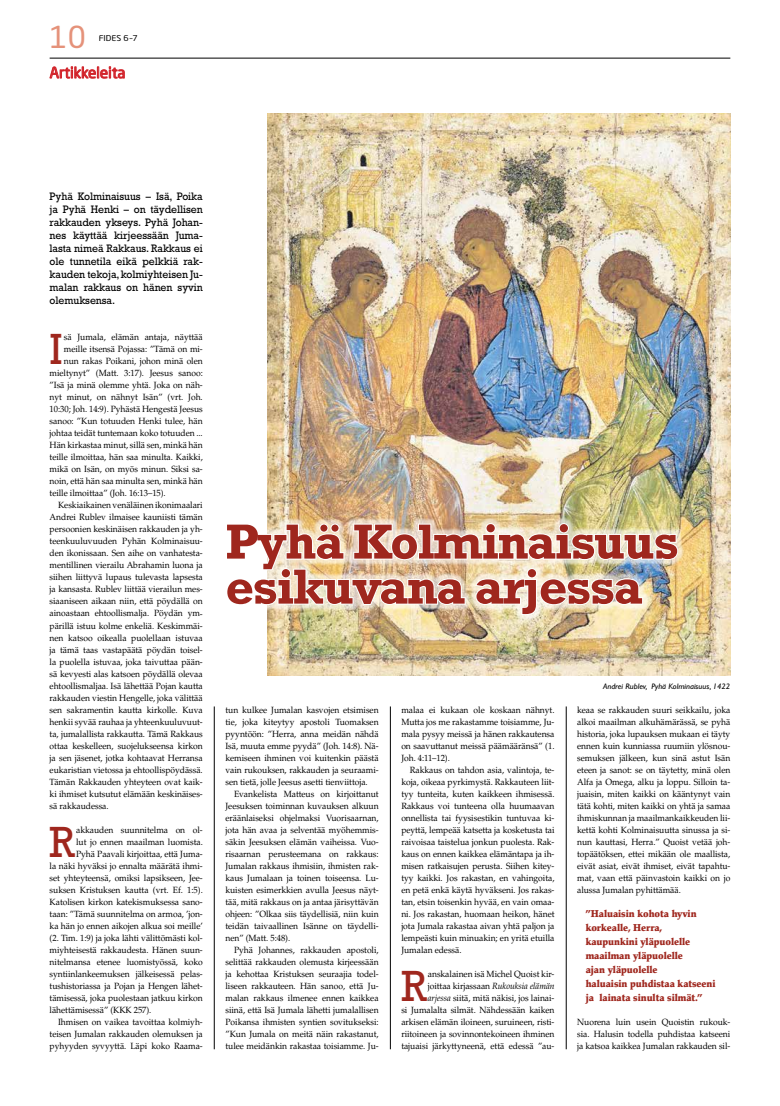
<style>
.page{position:relative;width:780px;height:1106px;background:#fff}
.page>*{position:absolute;margin:0;border:0;box-sizing:border-box;transform-origin:0 0}
.t1{font:700 50px/45px "Rockwell Std";letter-spacing:-.035em;color:#9f271e}
.t2{font:44.3px "Rockwell Std";color:#9f271e;scale:.95 1}
.t3{font:30px "Neo Sans Std";color:#e5927a}
.t4{font:15px "Neo Sans Std";color:#d2232a}
.t5{font:11px/13px "Rockwell Std";letter-spacing:-.005em;color:#000;text-align:justify;scale:.95 1}
.t6{font:900 10px/14px "Palatino LT Std";letter-spacing:-.01em;color:#9f271e;scale:.95 1}
.t7{font:9px/12px "Palatino LT Std";letter-spacing:-.005em;color:#000;text-align:justify;scale:.95 1}
.t8{font:italic 8px "Gill Sans Std";color:#000;scale:1.05 1}
.t9{font:8px "Neo Sans Std";color:#000;scale:1.1 1}
.s1{font-style:italic}
</style>
<div class="page">
<hr style="left:50px;top:58px;width:680px;height:1px;background:#000">
<svg style="left:50px;top:66px;width:75px;height:13px"></svg>
<hr style="left:214px;top:706px;width:1px;height:343px;background:#000">
<hr style="left:566px;top:706px;width:1px;height:343px;background:#000">
<hr style="left:390px;top:706px;width:1px;height:343px;background:#000">
<img style="left:267px;top:113px;width:463px;height:562px">
<div style="left:219px;top:516px;width:466px;height:105px;background:#fff;opacity:.59"></div>
<img style="left:225px;top:522px;width:454px;height:94px">
<h3 class="t3" style="left:50px;top:19px;width:38px">10</h3>
<p class="t9" style="left:99px;top:34px;width:37px">FIDES 6–7</p>
<h3 class="t4" style="left:50px;top:63px;width:77px">Artikkeleita</h3>
<p class="t5" style="left:50px;top:190px;width:163px">Pyhä Kolminaisuus – Isä, Poika ja Pyhä Henki – on täydellisen rakkauden ykseys. Pyhä Johan&shy;nes käyttää kirjeessään Juma&shy;lasta nimeä Rakkaus. Rakkaus ei ole tunnetila eikä pelkkiä rak&shy;kauden tekoja, kolmiyhteisen Ju&shy;malan rakkaus on hänen syvin olemuksensa.</p>
<h2 class="t2" style="left:50px;top:324px;width:15px">I</h2>
<p class="t7" style="left:64px;top:331px;width:148px">sä Jumala, elämän antaja, näyttää</p>
<p class="t7" style="left:64px;top:343px;width:148px">meille itsensä Pojassa: ”Tämä on mi-</p>
<p class="t7" style="left:64px;top:355px;width:148px">nun rakas Poikani, johon minä olen</p>
<p class="t7" style="left:50px;top:367px;width:163px">mieltynyt” (Matt. 3:17). Jeesus sanoo:</p>
<p class="t7" style="left:50px;top:379px;width:163px">”Isä ja minä olemme yhtä. Joka on näh-</p>
<p class="t7" style="left:50px;top:391px;width:163px">nyt minut, on nähnyt Isän” (vrt. Joh.</p>
<p class="t7" style="left:50px;top:403px;width:163px">10:30; Joh. 14:9). Pyhästä Hengestä Jeesus</p>
<p class="t7" style="left:50px;top:415px;width:163px">sanoo: ”Kun totuuden Henki tulee, hän</p>
<p class="t7" style="left:50px;top:427px;width:163px">johtaa teidät tuntemaan koko totuuden ...</p>
<p class="t7" style="left:50px;top:439px;width:163px">Hän kirkastaa minut, sillä sen, minkä hän</p>
<p class="t7" style="left:50px;top:451px;width:163px">teille ilmoittaa, hän saa minulta. Kaikki,</p>
<p class="t7" style="left:50px;top:463px;width:163px">mikä on Isän, on myös minun. Siksi sa-</p>
<p class="t7" style="left:50px;top:475px;width:163px">noin, että hän saa minulta sen, minkä hän</p>
<p class="t7" style="left:50px;top:487px;width:124px">teille ilmoittaa” (Joh. 16:13–15).</p>
<p class="t7" style="left:58px;top:499px;width:154px">Keskiaikainen venäläinen ikonimaalari</p>
<p class="t7" style="left:50px;top:511px;width:163px">Andrei Rublev ilmaisee kauniisti tämän</p>
<p class="t7" style="left:50px;top:523px;width:163px">persoonien keskinäisen rakkauden ja yh-</p>
<p class="t7" style="left:50px;top:535px;width:163px">teenkuuluvuuden Pyhän Kolminaisuu-</p>
<p class="t7" style="left:50px;top:547px;width:163px">den ikonissaan. Sen aihe on vanhatesta-</p>
<p class="t7" style="left:50px;top:559px;width:163px">mentillinen vierailu Abrahamin luona ja</p>
<p class="t7" style="left:50px;top:571px;width:163px">siihen liittyvä lupaus tulevasta lapsesta</p>
<p class="t7" style="left:50px;top:583px;width:163px">ja kansasta. Rublev liittää vierailun mes-</p>
<p class="t7" style="left:50px;top:595px;width:163px">siaaniseen aikaan niin, että pöydällä on</p>
<p class="t7" style="left:50px;top:607px;width:163px">ainoastaan ehtoollismalja. Pöydän ym-</p>
<p class="t7" style="left:50px;top:619px;width:163px">pärillä istuu kolme enkeliä. Keskimmäi-</p>
<p class="t7" style="left:50px;top:631px;width:163px">nen katsoo oikealla puolellaan istuvaa</p>
<p class="t7" style="left:50px;top:643px;width:163px">ja tämä taas vastapäätä pöydän toisel-</p>
<p class="t7" style="left:50px;top:655px;width:163px">la puolella istuvaa, joka taivuttaa pään-</p>
<p class="t7" style="left:50px;top:667px;width:163px">sä kevyesti alas katsoen pöydällä olevaa</p>
<p class="t7" style="left:50px;top:679px;width:163px">ehtoollismaljaa. Isä lähettää Pojan kautta</p>
<p class="t7" style="left:50px;top:691px;width:163px">rakkauden viestin Hengelle, joka välittää</p>
<p class="t7" style="left:50px;top:703px;width:163px">sen sakramentin kautta kirkolle. Kuva</p>
<p class="t7" style="left:50px;top:715px;width:163px">henkii syvää rauhaa ja yhteenkuuluvuut-</p>
<p class="t7" style="left:50px;top:727px;width:163px">ta, jumalallista rakkautta. Tämä Rakkaus</p>
<p class="t7" style="left:50px;top:739px;width:163px">ottaa keskelleen, suojelukseensa kirkon</p>
<p class="t7" style="left:50px;top:751px;width:163px">ja sen jäsenet, jotka kohtaavat Herransa</p>
<p class="t7" style="left:50px;top:763px;width:163px">eukaristian vietossa ja ehtoollispöydässä.</p>
<p class="t7" style="left:50px;top:775px;width:163px">Tämän Rakkauden yhteyteen ovat kaik-</p>
<p class="t7" style="left:50px;top:787px;width:163px">ki ihmiset kutsutut elämään keskinäises-</p>
<p class="t7" style="left:50px;top:799px;width:64px">sä rakkaudessa.</p>
<h2 class="t2" style="left:50px;top:816px;width:28px">R</h2>
<p class="t7" style="left:76px;top:823px;width:135px">akkauden suunnitelma on ol-</p>
<p class="t7" style="left:76px;top:835px;width:135px">lut jo ennen maailman luomista.</p>
<p class="t7" style="left:76px;top:847px;width:135px">Pyhä Paavali kirjoittaa, että Juma-</p>
<p class="t7" style="left:50px;top:859px;width:163px">la näki hyväksi jo ennalta määrätä ihmi-</p>
<p class="t7" style="left:50px;top:871px;width:163px">set yhteyteensä, omiksi lapsikseen, Jee-</p>
<p class="t7" style="left:50px;top:883px;width:163px">suksen Kristuksen kautta (vrt. Ef. 1:5).</p>
<p class="t7" style="left:50px;top:895px;width:163px">Katolisen kirkon katekismuksessa sano-</p>
<p class="t7" style="left:50px;top:907px;width:163px">taan: ”Tämä suunnitelma on armoa, ’jon-</p>
<p class="t7" style="left:50px;top:919px;width:163px">ka hän jo ennen aikojen alkua soi meille’</p>
<p class="t7" style="left:50px;top:931px;width:163px">(2. Tim. 1:9) ja joka lähti välittömästi kol-</p>
<p class="t7" style="left:50px;top:943px;width:163px">miyhteisestä rakkaudesta. Hänen suun-</p>
<p class="t7" style="left:50px;top:955px;width:163px">nitelmansa etenee luomistyössä, koko</p>
<p class="t7" style="left:50px;top:967px;width:163px">syntiinlankeemuksen jälkeisessä pelas-</p>
<p class="t7" style="left:50px;top:979px;width:163px">tushistoriassa ja Pojan ja Hengen lähet-</p>
<p class="t7" style="left:50px;top:991px;width:163px">tämisessä, joka puolestaan jatkuu kirkon</p>
<p class="t7" style="left:50px;top:1003px;width:109px">lähettämisessä” (KKK 257).</p>
<p class="t7" style="left:58px;top:1015px;width:154px">Ihmisen on vaikea tavoittaa kolmiyh-</p>
<p class="t7" style="left:50px;top:1027px;width:163px">teisen Jumalan rakkauden olemuksen ja</p>
<p class="t7" style="left:50px;top:1039px;width:163px">pyhyyden syvyyttä. Läpi koko Raama-</p>
<h1 class="t1" style="left:225px;top:518px;width:455px">Pyhä Kolminaisuus esikuvana arjessa</h1>
<p class="t7" style="left:225px;top:703px;width:163px">tun kulkee Jumalan kasvojen etsimisen tie, joka kiteytyy apostoli Tuomaksen pyyntöön: ”Herra, anna meidän nähdä Isä, muuta emme pyydä” (Joh. 14:8). Nä&shy;kemiseen ihminen voi kuitenkin päästä vain rukouksen, rakkauden ja seuraami&shy;sen tietä, jolle Jeesus asetti tienviittoja.</p>
<p class="t7" style="left:225px;top:787px;width:163px;text-indent:9px">Evankelista Matteus on kirjoittanut Jeesuksen toiminnan kuvauksen alkuun eräänlaiseksi ohjelmaksi Vuorisaarnan, jota hän avaa ja selventää myöhemmis&shy;säkin Jeesuksen elämän vaiheissa. Vuo&shy;risaarnan perusteemana on rakkaus:<br>Jumalan rakkaus ihmisiin, ihmisten rak&shy;kaus Jumalaan ja toinen toiseensa. Lu&shy;kuisten esimerkkien avulla Jeesus näyt&shy;tää, mitä rakkaus on ja antaa järisyttävän ohjeen: ”Olkaa siis täydellisiä, niin kuin teidän taivaallinen Isänne on täydelli&shy;nen” (Matt. 5:48).</p>
<p class="t7" style="left:225px;top:943px;width:163px;text-indent:9px">Pyhä Johannes, rakkauden apostoli, selittää rakkauden olemusta kirjeessään ja kehottaa Kristuksen seuraajia todel&shy;liseen rakkauteen. Hän sanoo, että Ju&shy;malan rakkaus ilmenee ennen kaikkea siinä, että Isä Jumala lähetti jumalallisen Poikansa ihmisten syntien sovitukseksi: ”Kun Jumala on meitä näin rakastanut, tulee meidänkin rakastaa toisiamme. Ju-</p>
<p class="t7" style="left:401px;top:704px;width:163px">malaa ei kukaan ole koskaan nähnyt.<br>Mutta jos me rakastamme toisiamme, Ju&shy;mala pysyy meissä ja hänen rakkautensa on saavuttanut meissä päämääränsä” (1.<br>Joh. 4:11–12).</p>
<p class="t7" style="left:401px;top:764px;width:163px;text-indent:9px">Rakkaus on tahdon asia, valintoja, te&shy;koja, oikeaa pyrkimystä. Rakkauteen liit&shy;tyy tunteita, kuten kaikkeen ihmisessä.<br>Rakkaus voi tunteena olla huumaavan onnellista tai fyysisestikin tuntuvaa ki&shy;peyttä, lempeää katsetta ja kosketusta tai raivoisaa taistelua jonkun puolesta. Rak&shy;kaus on ennen kaikkea elämäntapa ja ih&shy;misen ratkaisujen perusta. Siihen kitey&shy;tyy kaikki. Jos rakastan, en vahingoita, en petä enkä käytä hyväkseni. Jos rakas&shy;tan, etsin toisenkin hyvää, en vain omaa&shy;ni. Jos rakastan, huomaan heikon, hänet jota Jumala rakastaa aivan yhtä paljon ja lempeästi kuin minuakin; en yritä etuilla Jumalan edessä.</p>
<h2 class="t2" style="left:401px;top:960px;width:28px">R</h2>
<p class="t7" style="left:401px;top:968px;width:163px;text-align:right">anskalainen isä Michel Quoist kir-<br>joittaa kirjassaan <span class="s1">Rukouksia elämän<br>arjessa</span> siitä, mitä näkisi, jos lainai-<br>si Jumalalta silmät. Nähdessään kaiken arkisen elämän iloineen, suruineen, risti&shy;riitoineen ja sovinnontekoineen ihminen tajuaisi järkyttyneenä, että edessä ”au-</p>
<p class="t8" style="left:603px;top:681px;width:123px">Andrei Rublev, Pyhä Kolminaisuus, 1422</p>
<p class="t7" style="left:577px;top:704px;width:163px">keaa se rakkauden suuri seikkailu, joka alkoi maailman alkuhämärässä, se pyhä historia, joka lupauksen mukaan ei täyty ennen kuin kunniassa ruumiin ylösnou&shy;semuksen jälkeen, kun sinä astut Isän eteen ja sanot: se on täytetty, minä olen Alfa ja Omega, alku ja loppu. Silloin ta&shy;juaisin, miten kaikki on kääntynyt vain tätä kohti, miten kaikki on yhtä ja samaa ihmiskunnan ja maailmankaikkeuden lii&shy;kettä kohti Kolminaisuutta sinussa ja si&shy;nun kauttasi, Herra.” Quoist vetää joh&shy;topäätöksen, ettei mikään ole maallista, eivät asiat, eivät ihmiset, eivät tapahtu&shy;mat, vaan että päinvastoin kaikki on jo alussa Jumalan pyhittämää.</p>
<p class="t6" style="left:585px;top:906px;width:138px">”Haluaisin kohota hyvin korkealle, Herra, kaupunkini yläpuolelle maailman yläpuolelle<br>ajan yläpuolelle<br>haluaisin puhdistaa katseeni ja lainata sinulta silmät.”</p>
<p class="t7" style="left:577px;top:1016px;width:163px">Nuorena luin usein Quoistin rukouk&shy;sia. Halusin todella puhdistaa katseeni ja katsoa kaikkea Jumalan rakkauden sil-</p>
</div>
